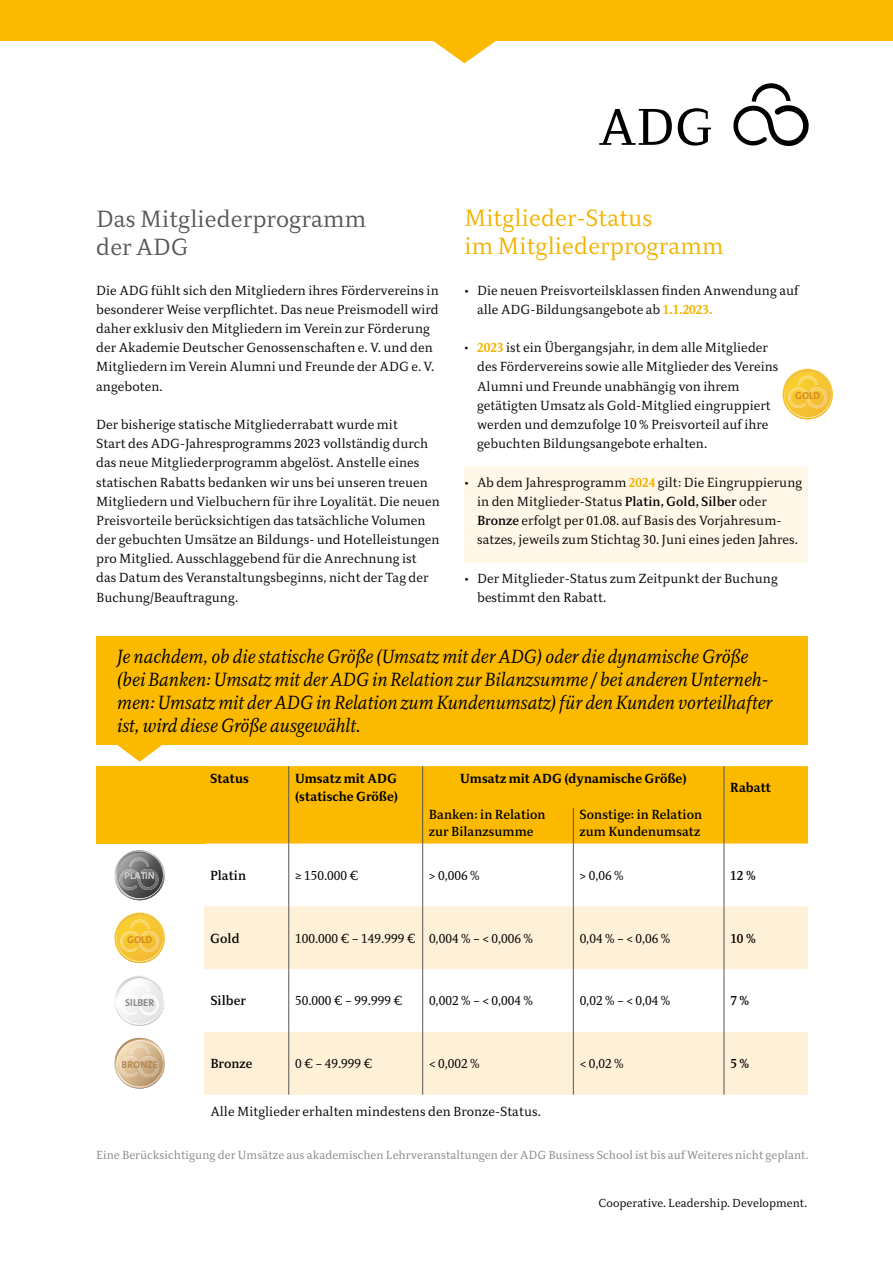
<style>
.page{position:relative;width:893px;height:1263px;background:#fff}
.page>*{position:absolute;margin:0;border:0;box-sizing:border-box;transform-origin:0 0}
.t1{font:300 23.55px/28.3px "Diogenes";color:#f1b300}
.t2{font:300 23.55px/28.3px "Diogenes";color:#575756}
.t3{font:italic 300 19.2px/23.1px "Diogenes";color:#000}
.t4{font:300 13.35px/19.2px "Diogenes";color:#000}
.t5{font:500 13.35px/17.7px "Diogenes";color:#000}
.t6{font:700 13.35px/17.7px "Diogenes";color:#000}
.t7{font:300 11.85px "Diogenes";color:#878787}
.t8{font:300 11.7px "Diogenes";color:#000}
.t9{font:700 10.05px "The Sans C4 s";color:#d38a1d}
.t10{font:700 10.05px "The Sans C4 s";color:#b48854}
.t11{font:700 10.05px "The Sans C4 s";color:#878787}
.t12{font:700 10.05px "The Sans C4 s";color:#d2d2d2}
.s1{font-weight:900}
.s2{font-weight:700;color:#f1b300}
.s3{font-size:14.7px}
.s4{font-weight:500}
</style>
<div class="page">
<div style="left:465px;top:466px;width:343px;height:97px;background:#fff8e9"></div>
<div style="left:96px;top:766px;width:109px;height:77px;background:#fbba00"></div>
<div style="left:205px;top:766px;width:603px;height:77px;background:#fbba00"></div>
<svg style="left:204px;top:906px;width:604px;height:189px;fill:#fff1d7"></svg>
<hr style="left:288px;top:766px;width:1px;height:42px;background:#575756">
<hr style="left:288px;top:808px;width:1px;height:35px;background:#575756">
<hr style="left:288px;top:843px;width:1px;height:63px;background:#575756">
<hr style="left:288px;top:906px;width:1px;height:63px;background:#575756">
<hr style="left:288px;top:969px;width:1px;height:63px;background:#575756">
<hr style="left:288px;top:1032px;width:1px;height:63px;background:#575756">
<hr style="left:422px;top:766px;width:1px;height:42px;background:#575756">
<hr style="left:422px;top:808px;width:1px;height:35px;background:#575756">
<hr style="left:422px;top:843px;width:1px;height:63px;background:#575756">
<hr style="left:422px;top:906px;width:1px;height:63px;background:#575756">
<hr style="left:422px;top:969px;width:1px;height:63px;background:#575756">
<hr style="left:422px;top:1032px;width:1px;height:63px;background:#575756">
<hr style="left:573px;top:808px;width:1px;height:35px;background:#575756">
<hr style="left:573px;top:843px;width:1px;height:63px;background:#575756">
<hr style="left:573px;top:906px;width:1px;height:63px;background:#575756">
<hr style="left:573px;top:969px;width:1px;height:63px;background:#575756">
<hr style="left:573px;top:1032px;width:1px;height:63px;background:#575756">
<hr style="left:724px;top:766px;width:1px;height:42px;background:#575756">
<hr style="left:724px;top:808px;width:1px;height:35px;background:#575756">
<hr style="left:724px;top:843px;width:1px;height:63px;background:#575756">
<hr style="left:724px;top:906px;width:1px;height:63px;background:#575756">
<hr style="left:724px;top:969px;width:1px;height:63px;background:#575756">
<hr style="left:724px;top:1032px;width:1px;height:63px;background:#575756">
<div style="left:96px;top:636px;width:712px;height:109px;background:#fbba00"></div>
<svg style="left:115px;top:1038px;width:50px;height:51px"></svg>
<img style="left:130px;top:1045px;width:20px;height:9px">
<img style="left:120px;top:1056px;width:36px;height:21px">
<svg style="left:115px;top:976px;width:50px;height:50px"></svg>
<img style="left:130px;top:983px;width:20px;height:9px">
<img style="left:120px;top:994px;width:36px;height:21px">
<svg style="left:115px;top:912px;width:50px;height:51px"></svg>
<img style="left:130px;top:919px;width:20px;height:10px">
<img style="left:120px;top:931px;width:36px;height:21px">
<svg style="left:115px;top:850px;width:50px;height:50px"></svg>
<img style="left:129px;top:857px;width:20px;height:10px">
<img style="left:119px;top:869px;width:37px;height:21px">
<svg style="left:782px;top:368px;width:51px;height:51px"></svg>
<img style="left:798px;top:376px;width:20px;height:9px">
<img style="left:788px;top:387px;width:36px;height:21px">
<svg style="left:117px;top:745px;width:45px;height:17px"></svg>
<svg style="left:423px;top:40px;width:83px;height:23px"></svg>
<div style="left:0;top:0;width:893px;height:40px;background:#fbba00"></div>
<svg style="left:733px;top:83px;width:76px;height:63px"></svg>
<svg style="left:599px;top:109px;width:73px;height:36px"></svg>
<svg style="left:678px;top:108px;width:33px;height:38px"></svg>
<h1 class="t2" style="left:96px;top:205px;width:272px">Das Mitglieder programm der ADG</h1>
<h1 class="t1" style="left:465px;top:204px;width:261px">Mitglieder-Status<br>im Mitgliederprogramm</h1>
<p class="t4" style="left:96px;top:281px;width:344px">Die ADG fühlt sich den Mitgliedern ihres Fördervereins in besonderer Weise verpflichtet. Das neue Preismodell wird daher exklusiv den Mitgliedern im Verein zur Förderung der Akademie Deutscher Genossenschaften e. V. und den Mitgliedern im Verein Alumni und Freunde der ADG e. V. angeboten.</p>
<p class="t4" style="left:96px;top:415px;width:345px">Der bisherige statische Mitgliederrabatt wurde mit<br>Start des ADG-Jahresprogramms 2023 vollständig durch das neue Mitgliederprogramm abgelöst. Anstelle eines statischen Rabatts bedanken wir uns bei unseren treuen Mitgliedern und Vielbuchern für ihre Loyalität. Die neuen Preisvorteile berücksichtigen das tatsächliche Volumen der gebuchten Umsätze an Bildungs- und Hotelleistungen pro Mitglied. Ausschlaggebend für die Anrechnung ist das Datum des Veranstaltungsbeginns, nicht der Tag der Buchung/Beauftragung.</p>
<p class="t4" style="left:477px;top:281px;width:323px;text-indent:-13px"><span class="s1">•</span> Die neuen Preisvorteilsklassen finden Anwendung auf alle ADG-Bildungsangebote ab <span class="s2">1.1.2023.</span></p>
<p class="t4" style="left:477px;top:339px;width:303px;text-indent:-13px"><span class="s3">•</span> <span class="s2">2023</span> ist ein Übergangsjahr, in dem alle Mitglieder des Fördervereins sowie alle Mitglieder des Vereins Alumni und Freunde unabhängig von ihrem getätigten Umsatz als Gold-Mitglied eingruppiert werden und demzufolge 10 % Preisvorteil auf ihre gebuchten Bildungsangebote erhalten.</p>
<p class="t4" style="left:477px;top:473px;width:327px;text-indent:-13px"><span class="s1">•</span> Ab dem Jahresprogramm <span class="s2">2024</span> gilt: Die Eingruppierung in den Mitglieder-Status <span class="s4">Platin, Gold, Silber</span> oder <span class="s4">Bronze</span> erfolgt per 01.08. auf Basis des Vorjahresum&shy;satzes, jeweils zum Stichtag 30. Juni eines jeden Jahres.</p>
<p class="t4" style="left:477px;top:569px;width:302px;text-indent:-13px"><span class="s1">•</span> Der Mitglieder-Status zum Zeitpunkt der Buchung bestimmt den Rabatt.</p>
<p class="t9" style="left:795px;top:389px;width:26px">GOLD</p>
<p class="t3" style="left:117px;top:645px;width:657px">Je nachdem, ob die statische Größe (Umsatz mit der ADG) oder die dynamische Größe (bei Banken: Umsatz mit der ADG in Relation zur Bilanzsumme / bei anderen Unterneh&shy;men: Umsatz mit der ADG in Relation zum Kundenumsatz) für den Kunden vorteilhafter ist, wird diese Größe ausgewählt.</p>
<p class="t6" style="left:210px;top:770px;width:40px">Status</p>
<p class="t6" style="left:295px;top:770px;width:105px">Umsatz mit ADG (statische Größe)</p>
<p class="t6" style="left:460px;top:770px;width:228px">Umsatz mit ADG (dynamische Größe)</p>
<p class="t6" style="left:730px;top:779px;width:42px">Rabatt</p>
<p class="t5" style="left:429px;top:806px;width:118px">Banken: in Relation zur Bilanzsumme</p>
<p class="t5" style="left:580px;top:806px;width:124px">Sonstige: in Relation zum Kundenumsatz</p>
<p class="t12" style="left:124px;top:869px;width:32px">PLATIN</p>
<p class="t5" style="left:210px;top:867px;width:37px">Platin</p>
<p class="t4" style="left:295px;top:866px;width:65px">≥ 150.000 €</p>
<p class="t4" style="left:429px;top:866px;width:52px">&gt; 0,006 %</p>
<p class="t4" style="left:580px;top:866px;width:46px">&gt; 0,06 %</p>
<p class="t5" style="left:730px;top:867px;width:27px">12 %</p>
<p class="t9" style="left:127px;top:933px;width:26px">GOLD</p>
<p class="t5" style="left:210px;top:930px;width:31px">Gold</p>
<p class="t4" style="left:295px;top:929px;width:239px">100.000 € – 149.999 € 0,004 % – &lt; 0,006 %</p>
<p class="t4" style="left:580px;top:929px;width:92px">0,04 % – &lt; 0,06 %</p>
<p class="t5" style="left:730px;top:930px;width:27px">10 %</p>
<p class="t11" style="left:125px;top:996px;width:30px">SILBER</p>
<p class="t5" style="left:210px;top:992px;width:37px">Silber</p>
<p class="t4" style="left:295px;top:992px;width:109px">50.000 € – 99.999 €</p>
<p class="t4" style="left:429px;top:992px;width:106px">0,002 % – &lt; 0,004 %</p>
<p class="t4" style="left:580px;top:992px;width:92px">0,02 % – &lt; 0,04 %</p>
<p class="t5" style="left:730px;top:992px;width:20px">7 %</p>
<p class="t10" style="left:122px;top:1058px;width:38px">BRONZE</p>
<p class="t5" style="left:210px;top:1055px;width:44px">Bronze</p>
<p class="t4" style="left:295px;top:1054px;width:79px">0 € – 49.999 €</p>
<p class="t4" style="left:429px;top:1054px;width:52px">&lt; 0,002 %</p>
<p class="t4" style="left:580px;top:1054px;width:46px">&lt; 0,02 %</p>
<p class="t5" style="left:730px;top:1055px;width:20px">5 %</p>
<p class="t4" style="left:210px;top:1103px;width:332px">Alle Mitglieder erhalten mindestens den Bronze-Status.</p>
<p class="t7" style="left:96px;top:1148px;width:714px">Eine Berücksichtigung der Umsätze aus akademischen Lehrveranstaltungen der ADG Business School ist bis auf Weiteres nicht geplant.</p>
<p class="t8" style="left:598px;top:1196px;width:210px">Cooperative. Leadership. Development.</p>
</div>
